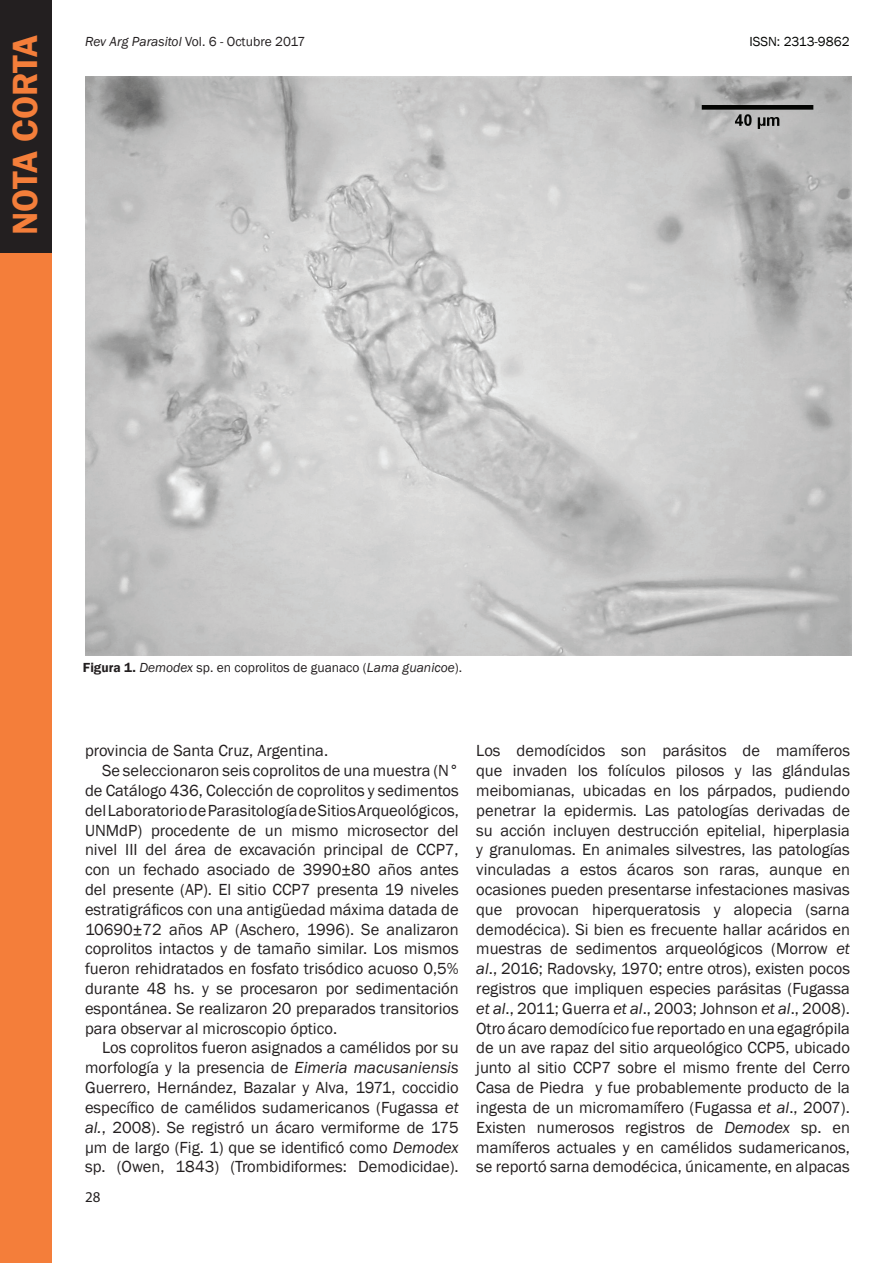
<style>
.page{position:relative;width:893px;height:1263px;background:#fff}
.page>*{position:absolute;margin:0;border:0;box-sizing:border-box;transform-origin:0 0}
.t1{font:600 36px "Franklin Gothic";color:#f47e3a}
.t2{font:16.5px/19.8px "Franklin Gothic";color:#231f20;text-align:justify}
.t3{font:15px "Myriad Pro";color:#231f20}
.t4{font:13.5px "Franklin Gothic";color:#231f20}
.t5{font:13.5px "Franklin Gothic";color:#040503}
.s1{font-style:italic}
.s2{font-weight:600}
</style>
<div class="page">
<div style="left:0;top:0;width:51px;height:1263px;background:#f47e3a"></div>
<div style="left:0;top:0;width:51px;height:252px;background:#231f20"></div>
<img style="left:85px;top:77px;width:766px;height:578px">
<h1 class="t1" style="left:3px;top:235px;width:202px;rotate:-90deg">NOTA CORTA</h1>
<p class="t4" style="left:85px;top:33px;width:222px"><span class="s1">Rev Arg Parasitol</span> Vol. 6 - Octubre 2017</p>
<p class="t5" style="left:749px;top:33px;width:102px">ISSN: 2313-9862</p>
<p class="t4" style="left:83px;top:659px;width:381px"><span class="s2">Figura 1.</span> <span class="s1">Demodex</span> sp. en coprolitos de guanaco (<span class="s1">Lama guanicoe</span>).</p>
<p class="t2" style="left:85px;top:741px;width:245px">provincia de Santa Cruz, Argentina.</p>
<p class="t2" style="left:102px;top:761px;width:358px">Se seleccionaron seis coprolitos de una muestra (N°</p>
<p class="t2" style="left:85px;top:781px;width:375px">de Catálogo 436, Colección de coprolitos y sedimentos</p>
<p class="t2" style="left:85px;top:801px;width:375px">del Laboratorio de Parasitología de Sitios Arqueológicos,</p>
<p class="t2" style="left:85px;top:821px;width:375px">UNMdP) procedente de un mismo microsector del</p>
<p class="t2" style="left:85px;top:840px;width:375px">nivel III del área de excavación principal de CCP7,</p>
<p class="t2" style="left:85px;top:860px;width:375px">con un fechado asociado de 3990±80 años antes</p>
<p class="t2" style="left:85px;top:880px;width:375px">del presente (AP). El sitio CCP7 presenta 19 niveles</p>
<p class="t2" style="left:85px;top:900px;width:375px">estratigráficos con una antigüedad máxima datada de</p>
<p class="t2" style="left:85px;top:920px;width:375px">10690±72 años AP (Aschero, 1996). Se analizaron</p>
<p class="t2" style="left:85px;top:939px;width:375px">coprolitos intactos y de tamaño similar. Los mismos</p>
<p class="t2" style="left:85px;top:959px;width:375px">fueron rehidratados en fosfato trisódico acuoso 0,5%</p>
<p class="t2" style="left:85px;top:979px;width:375px">durante 48 hs. y se procesaron por sedimentación</p>
<p class="t2" style="left:85px;top:999px;width:375px">espontánea. Se realizaron 20 preparados transitorios</p>
<p class="t2" style="left:85px;top:1019px;width:254px">para observar al microscopio óptico.</p>
<p class="t2" style="left:102px;top:1038px;width:358px">Los coprolitos fueron asignados a camélidos por su</p>
<p class="t2" style="left:85px;top:1058px;width:375px">morfología y la presencia de <span class="s1">Eimeria macusaniensis</span></p>
<p class="t2" style="left:85px;top:1078px;width:375px">Guerrero, Hernández, Bazalar y Alva, 1971, coccidio</p>
<p class="t2" style="left:85px;top:1098px;width:375px">específico de camélidos sudamericanos (Fugassa <span class="s1">et</span></p>
<p class="t2" style="left:85px;top:1118px;width:375px"><span class="s1">al.</span>, 2008). Se registró un ácaro vermiforme de 175</p>
<p class="t2" style="left:85px;top:1137px;width:375px">µm de largo (Fig. 1) que se identificó como <span class="s1">Demodex</span></p>
<p class="t2" style="left:85px;top:1157px;width:375px">sp. (Owen, 1843) (Trombidiformes: Demodicidae).</p>
<p class="t3" style="left:85px;top:1188px;width:17px">28</p>
<p class="t2" style="left:476px;top:741px;width:375px">Los demodícidos son parásitos de mamíferos que invaden los folículos pilosos y las glándulas meibomianas, ubicadas en los párpados, pudiendo penetrar la epidermis. Las patologías derivadas de su acción incluyen destrucción epitelial, hiperplasia y granulomas. En animales silvestres, las patologías vinculadas a estos ácaros son raras, aunque en ocasiones pueden presentarse infestaciones masivas que provocan hiperqueratosis y alopecia (sarna demodécica). Si bien es frecuente hallar acáridos en muestras de sedimentos arqueológicos (Morrow <span class="s1">et al</span>., 2016; Radovsky, 1970; entre otros), existen pocos registros que impliquen especies parásitas (Fugassa <span class="s1">et al</span>., 2011; Guerra <span class="s1">et al</span>., 2003; Johnson <span class="s1">et al</span>., 2008).<br>Otro ácaro demodícico fue reportado en una egagrópila de un ave rapaz del sitio arqueológico CCP5, ubicado junto al sitio CCP7 sobre el mismo frente del Cerro Casa de Piedra y fue probablemente producto de la ingesta de un micromamífero (Fugassa <span class="s1">et al</span>., 2007).<br>Existen numerosos registros de <span class="s1">Demodex</span> sp. en mamíferos actuales y en camélidos sudamericanos, se reportó sarna demodécica, únicamente, en alpacas</p>
</div>
